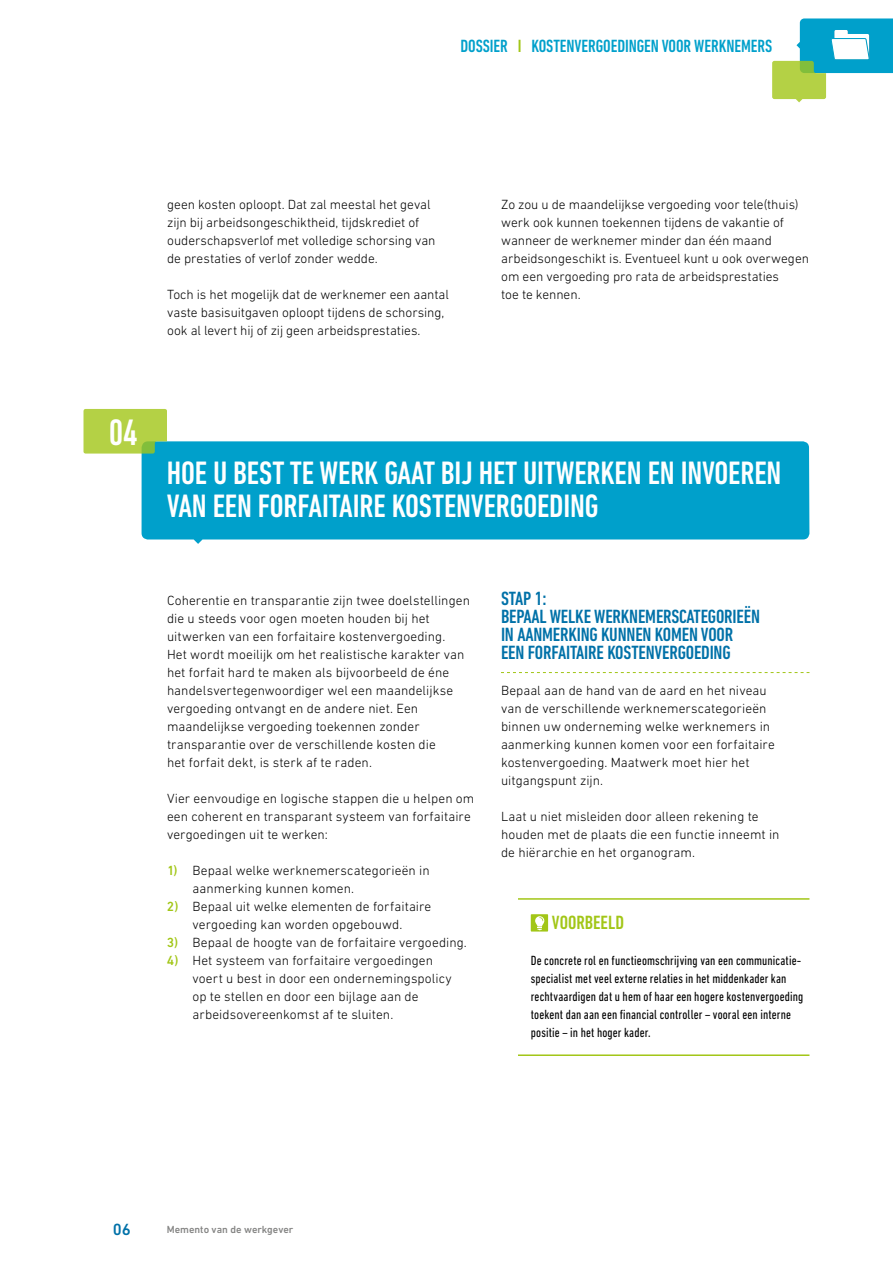
<style>
.page{position:relative;width:893px;height:1263px;background:#fff}
.page>*{position:absolute;margin:0;border:0;box-sizing:border-box;transform-origin:0 0}
.t1{font:500 condensed 37.5px "DIN Next LT Pro";color:#fff}
.t2{font:500 condensed 33px/33px "DIN Next LT Pro";letter-spacing:-.005em;color:#fff}
.t3{font:500 condensed 19.5px/18px "DIN Next LT Pro";letter-spacing:-.01em;color:#0071a8}
.t4{font:500 condensed 19.5px "DIN Next LT Pro";color:#a2c617}
.t5{font:500 condensed 18px "DIN Next LT Pro";letter-spacing:-.005em;color:#00a0cb}
.t6{font:500 16.5px "DIN Next LT Pro";color:#0071a8}
.t7{font:300 13.5px/18px "DIN Next LT Pro";letter-spacing:.005em;color:#000}
.t8{font:condensed 13.5px/18px "DIN Next LT Pro";letter-spacing:.01em;color:#000}
.t9{font:500 10.5px "DIN Next LT Pro";color:#858584}
.s1{color:#a2c617}
.s2{font-weight:500;color:#a2c617}
</style>
<div class="page">
<svg style="left:772px;top:18px;width:121px;height:84px"></svg>
<svg style="left:501px;top:672px;width:308px;height:1px"></svg>
<hr style="left:518px;top:898px;width:291px;height:2px;background:#a2c617">
<hr style="left:518px;top:1054px;width:291px;height:2px;background:#a2c617">
<div style="left:531px;top:914px;width:17px;height:17px;background:#a2c617"></div>
<svg style="left:535px;top:916px;width:9px;height:14px"></svg>
<div style="left:142px;top:441px;width:667px;height:103px;background:#00a0cb"></div>
<svg style="left:83px;top:409px;width:84px;height:45px;background:#abce4c"></svg>
<h3 class="t5" style="left:461px;top:36px;width:313px">DOSSIER <span class="s1">I</span> KOSTENVERGOEDINGEN VOOR WERKNEMERS</h3>
<p class="t7" style="left:167px;top:196px;width:270px">geen kosten oploopt. Dat zal meestal het geval zijn bij arbeidsongeschiktheid, tijdskrediet of ouderschapsverlof met volledige schorsing van de prestaties of verlof zonder wedde.</p>
<p class="t7" style="left:167px;top:286px;width:283px">Toch is het mogelijk dat de werknemer een aantal vaste basisuitgaven oploopt tijdens de schorsing, ook al levert hij of zij geen arbeidsprestaties.</p>
<p class="t7" style="left:501px;top:196px;width:309px">Zo zou u de maandelijkse vergoeding voor tele(thuis) werk ook kunnen toekennen tijdens de vakantie of wanneer de werknemer minder dan één maand arbeidsongeschikt is. Eventueel kunt u ook overwegen om een vergoeding pro rata de arbeidsprestaties<br>toe te kennen.</p>
<h1 class="t1" style="left:109px;top:411px;width:31px">04</h1>
<h2 class="t2" style="left:167px;top:456px;width:616px">HOE U BEST TE WERK GAAT BIJ HET UITWERKEN EN INVOEREN<br>VAN EEN FORFAITAIRE KOSTENVERGOEDING</h2>
<p class="t7" style="left:167px;top:592px;width:304px">Coherentie en transparantie zijn twee doelstellingen die u steeds voor ogen moeten houden bij het uitwerken van een forfaitaire kostenvergoeding.<br>Het wordt moeilijk om het realistische karakter van het forfait hard te maken als bijvoorbeeld de éne handelsvertegenwoordiger wel een maandelijkse vergoeding ontvangt en de andere niet. Een maandelijkse vergoeding toekennen zonder transparantie over de verschillende kosten die<br>het forfait dekt, is sterk af te raden.</p>
<p class="t7" style="left:167px;top:790px;width:309px">Vier eenvoudige en logische stappen die u helpen om een coherent en transparant systeem van forfaitaire vergoedingen uit te werken:</p>
<p class="t7" style="left:192px;top:862px;width:239px;text-indent:-26px"><span class="s2">1)</span> Bepaal welke werknemerscategorieën in aanmerking kunnen komen.</p>
<p class="t7" style="left:167px;top:898px;width:266px;text-align:center"><span class="s2">2)</span> Bepaal uit welke elementen de forfaitaire vergoeding kan worden opgebouwd.</p>
<p class="t7" style="left:167px;top:934px;width:301px"><span class="s2">3)</span> Bepaal de hoogte van de forfaitaire vergoeding.</p>
<p class="t7" style="left:192px;top:952px;width:261px;text-indent:-26px"><span class="s2">4)</span> Het systeem van forfaitaire vergoedingen voert u best in door een ondernemingspolicy op te stellen en door een bijlage aan de arbeidsovereenkomst af te sluiten.</p>
<h3 class="t3" style="left:501px;top:590px;width:260px">STAP 1:<br>BEPAAL WELKE WERKNEMERSCATEGORIEËN<br>IN AANMERKING KUNNEN KOMEN VOOR<br>EEN FORFAITAIRE KOSTENVERGOEDING</h3>
<p class="t7" style="left:501px;top:682px;width:275px">Bepaal aan de hand van de aard en het niveau van de verschillende werknemerscategorieën binnen uw onderneming welke werknemers in aanmerking kunnen komen voor een forfaitaire kostenvergoeding. Maatwerk moet hier het uitgangspunt zijn.</p>
<p class="t7" style="left:501px;top:808px;width:280px">Laat u niet misleiden door alleen rekening te houden met de plaats die een functie inneemt in de hiërarchie en het organogram.</p>
<h3 class="t4" style="left:552px;top:912px;width:74px">VOORBEELD</h3>
<p class="t8" style="left:531px;top:952px;width:274px">De concrete rol en functieomschrijving van een communicatie&shy;specialist met veel externe relaties in het middenkader kan rechtvaardigen dat u hem of haar een hogere kostenvergoeding toekent dan aan een financial controller – vooral een interne positie – in het hoger kader.</p>
<p class="t6" style="left:113px;top:1220px;width:20px">06</p>
<p class="t9" style="left:167px;top:1224px;width:128px">Memento van de werkgever</p>
</div>
